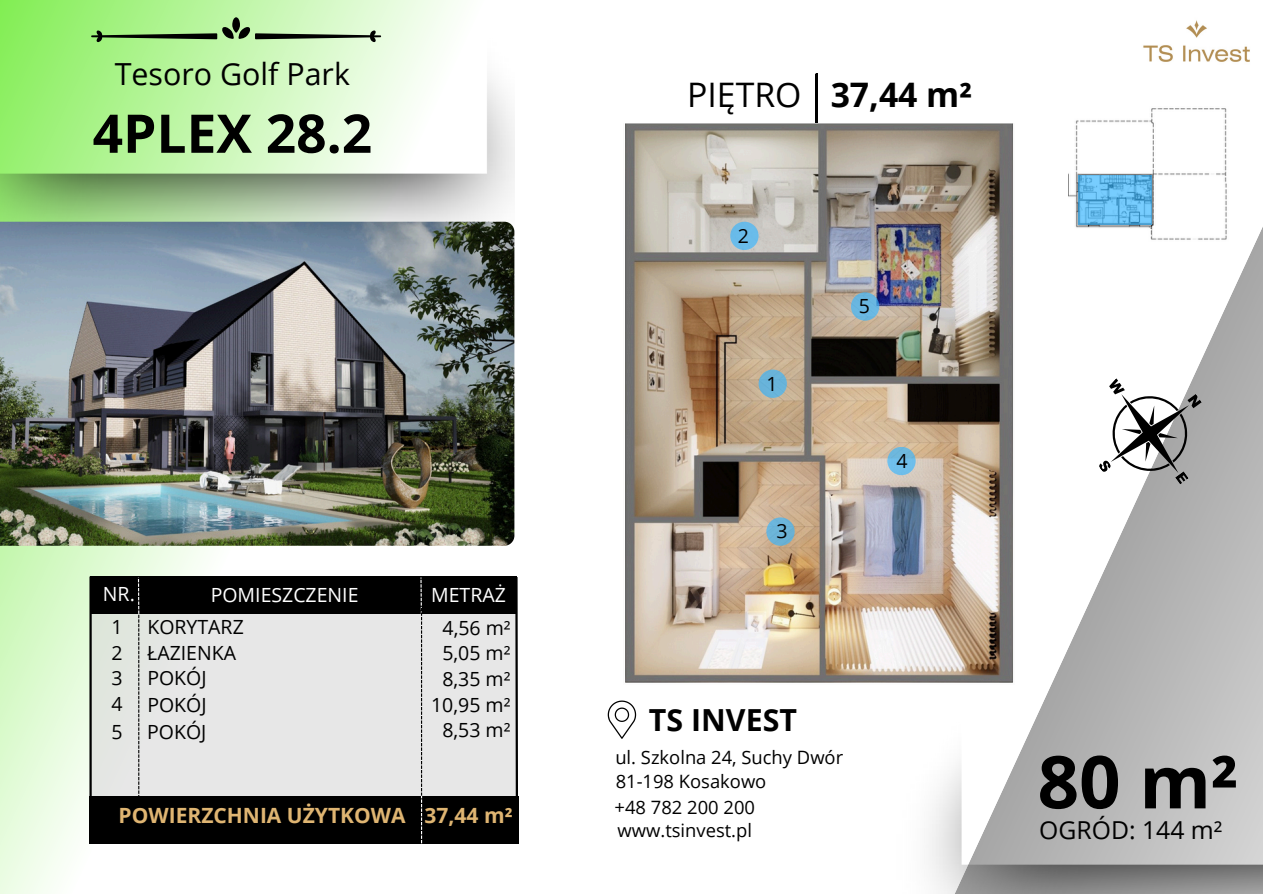
<style>
.page{position:relative;width:1263px;height:894px;background:#fff}
.page>*{position:absolute;margin:0;border:0;box-sizing:border-box;transform-origin:0 0}
.t1{font:700 72.9px "Open Sans";color:#000}
.t2{font:700 53.25px "Open Sans";color:#000}
.t3{font:700 33.75px "Open Sans";color:#000}
.t4{font:33.75px "Open Sans";color:#000}
.t5{font:30.45px "Open Sans";color:#000}
.t6{font:700 30.45px "Open Sans";color:#000}
.t7{font:24.75px "Open Sans";color:#000}
.t8{font:700 21px "Open Sans";color:#dfb572}
.t9{font:19.5px "Open Sans";color:#000}
.t10{font:19.5px "Open Sans";color:#fff}
.t11{font:18.45px "Open Sans";color:#000}
</style>
<div class="page">
<svg style="left:0;top:0;width:505px;height:893px"></svg>
<img style="left:1143px;top:20px;width:107px;height:42px">
<svg style="left:91px;top:17px;width:290px;height:16px;background:#b8eba2"></svg>
<svg style="left:816px;top:74px;width:1px;height:49px"></svg>
<img style="left:625px;top:123px;width:388px;height:560px">
<img style="left:819px;top:197px;width:444px;height:519px">
<div style="left:1101px;top:276px;width:60px;height:11px;background:#fff"></div>
<div style="left:1139px;top:281px;width:61px;height:11px;background:#fff"></div>
<img style="left:0;top:252px;width:514px;height:293px">
<img style="left:928px;top:716px;width:335px;height:177px">
<svg style="left:608px;top:700px;width:28px;height:38px"></svg>
<svg style="left:1082px;top:365px;width:135px;height:136px"></svg>
<img style="left:0;top:33px;width:515px;height:219px">
<div style="left:766px;top:517px;width:29px;height:28px;background:#6bb3d7;border-radius:50%"></div>
<div style="left:759px;top:369px;width:28px;height:29px;background:#69b3da;border-radius:50%"></div>
<div style="left:730px;top:222px;width:29px;height:28px;background:#69bbe9;border-radius:50%"></div>
<div style="left:91px;top:576px;width:425px;height:255px;background:#e7e7e7"></div>
<div style="left:90px;top:576px;width:426px;height:37px;background:#000"></div>
<svg style="left:138px;top:577px;width:1px;height:217px"></svg>
<div style="left:89px;top:795px;width:429px;height:48px;background:#000"></div>
<svg style="left:420px;top:577px;width:2px;height:266px"></svg>
<hr style="left:89px;top:576px;width:3px;height:267px;background:#000">
<svg style="left:514px;top:576px;width:5px;height:255px"></svg>
<div style="left:851px;top:292px;width:28px;height:28px;background:#69b7e0;border-radius:50%"></div>
<svg style="left:887px;top:446px;width:29px;height:29px"></svg>
<img style="left:1068px;top:108px;width:162px;height:135px">
<svg style="left:1078px;top:175px;width:74px;height:50px;background:#62b7e9"></svg>
<h6 class="t5" style="left:115px;top:53px;width:237px">Tesoro Golf Park</h6>
<p class="t2" style="left:93px;top:96px;width:281px">4PLEX 28.2</p>
<p class="t10" style="left:103px;top:580px;width:33px">NR.</p>
<p class="t10" style="left:211px;top:580px;width:149px">POMIESZCZENIE</p>
<p class="t10" style="left:431px;top:580px;width:76px">METRAŻ</p>
<p class="t9" style="left:111px;top:613px;width:13px">1</p>
<p class="t9" style="left:111px;top:638px;width:13px">2</p>
<p class="t9" style="left:111px;top:664px;width:13px">3</p>
<p class="t9" style="left:111px;top:690px;width:13px">4</p>
<p class="t9" style="left:111px;top:718px;width:13px">5</p>
<p class="t9" style="left:147px;top:613px;width:98px">KORYTARZ</p>
<p class="t9" style="left:442px;top:614px;width:70px">4,56 m²</p>
<p class="t9" style="left:147px;top:639px;width:90px">ŁAZIENKA</p>
<h2 class="t9" style="left:442px;top:639px;width:70px">5,05 m²</h2>
<h4 class="t9" style="left:442px;top:664px;width:70px">8,35 m²</h4>
<h5 class="t9" style="left:431px;top:690px;width:81px">10,95 m²</h5>
<p class="t9" style="left:442px;top:716px;width:70px">8,53 m²</p>
<p class="t9" style="left:147px;top:664px;width:61px">POKÓJ</p>
<p class="t9" style="left:147px;top:718px;width:61px">POKÓJ</p>
<p class="t9" style="left:147px;top:691px;width:61px">POKÓJ</p>
<p class="t8" style="left:119px;top:800px;width:288px">POWIERZCHNIA UŻYTKOWA</p>
<p class="t8" style="left:425px;top:800px;width:90px">37,44 m²</p>
<p class="t4" style="left:687px;top:71px;width:116px">PIĘTRO</p>
<h1 class="t3" style="left:831px;top:70px;width:143px">37,44 m²</h1>
<p class="t9" style="left:738px;top:222px;width:13px">2</p>
<p class="t9" style="left:766px;top:369px;width:13px">1</p>
<p class="t9" style="left:776px;top:517px;width:13px">3</p>
<p class="t9" style="left:859px;top:292px;width:13px">5</p>
<p class="t9" style="left:897px;top:446px;width:13px">4</p>
<p class="t6" style="left:649px;top:698px;width:150px">TS INVEST</p>
<p class="t11" style="left:615px;top:743px;width:229px">ul. Szkolna 24, Suchy Dwór</p>
<p class="t11" style="left:616px;top:768px;width:152px">81-198 Kosakowo</p>
<p class="t11" style="left:615px;top:793px;width:142px">+48 782 200 200</p>
<p class="t11" style="left:618px;top:817px;width:136px">www.tsinvest.pl</p>
<p class="t1" style="left:1037px;top:730px;width:202px">80 m²</p>
<p class="t7" style="left:1039px;top:812px;width:185px">OGRÓD: 144 m²</p>
</div>
